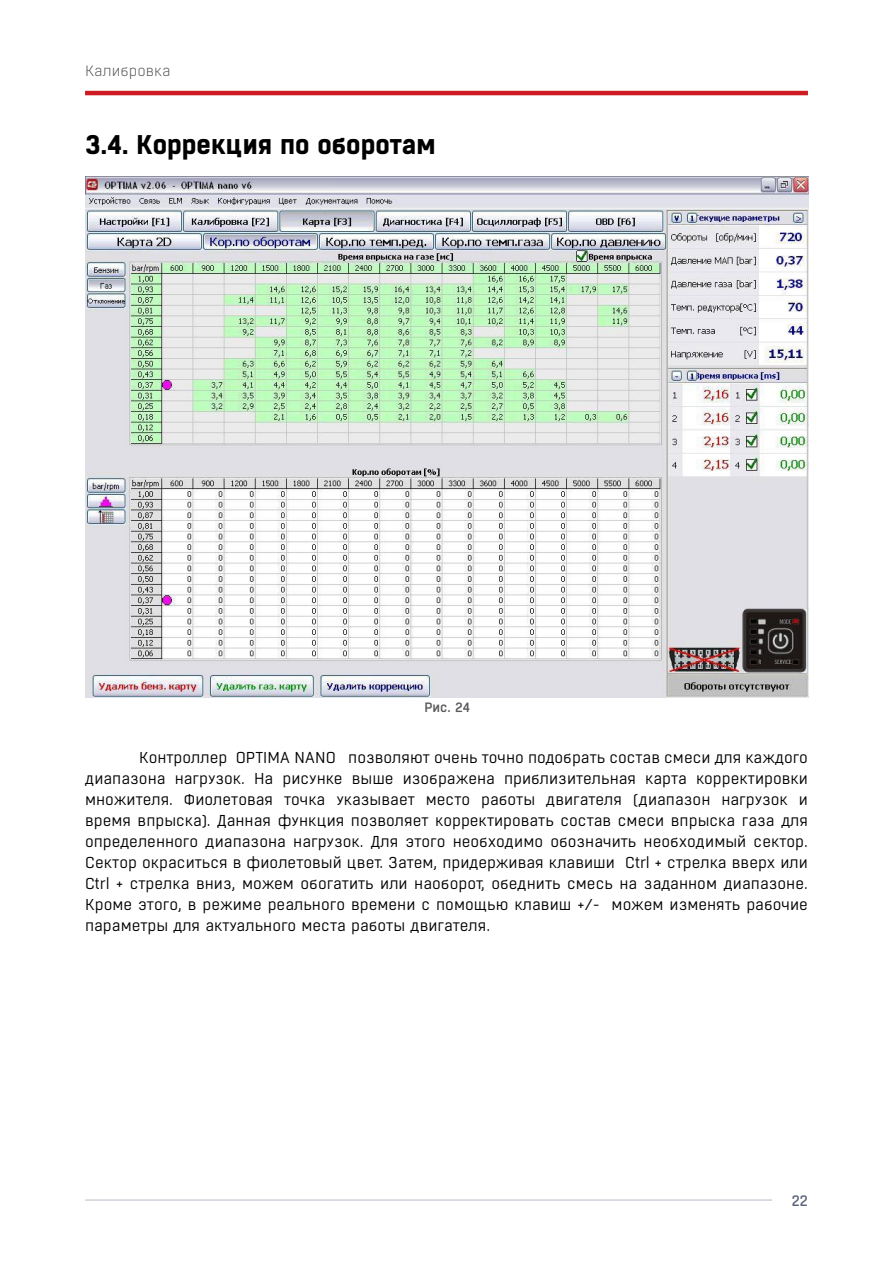
<style>
.page{position:relative;width:893px;height:1263px;background:#fff}
.page>*{position:absolute;margin:0;border:0;box-sizing:border-box;transform-origin:0 0}
.t1{font:700 27px "Boxed";color:#000}
.t2{font:600 16.5px "Rajdhani";color:#5b647a}
.t3{font:15.75px/21px "Boxed";color:#000;text-align:justify}
.t4{font:300 15px "Boxed";color:#58595b}
.t5{font:500 13.5px "Boxed";color:#58595b}
</style>
<div class="page">
<hr style="left:85px;top:91px;width:723px;height:4px;background:#ce1b22">
<hr style="left:85px;top:1199px;width:687px;height:2px;background:#d1d2da">
<img style="left:86px;top:176px;width:722px;height:521px">
<p class="t4" style="left:85px;top:62px;width:87px">Калибровка</p>
<h1 class="t1" style="left:85px;top:127px;width:352px">3.4. Коррекция по оборотам</h1>
<p class="t5" style="left:424px;top:699px;width:47px">Рис. 24</p>
<p class="t3" style="left:85px;top:747px;width:724px;text-indent:54px">Контроллер OPTIMA NANO позволяют очень точно подобрать состав смеси для каждого диапазона нагрузок. На рисунке выше изображена приблизительная карта корректировки множителя. Фиолетовая точка указывает место работы двигателя (диапазон нагрузок и время впрыска). Данная функция позволяет корректировать состав смеси впрыска газа для определенного диапазона нагрузок. Для этого необходимо обозначить необходимый сектор.<br>Сектор окраситься в фиолетовый цвет. Затем, придерживая клавиши Ctrl + стрелка вверх или Ctrl + стрелка вниз, можем обогатить или наоборот, обеднить смесь на заданном диапазоне.<br>Кроме этого, в режиме реального времени с помощью клавиш +/- можем изменять рабочие параметры для актуального места работы двигателя.</p>
<p class="t2" style="left:792px;top:1190px;width:18px">22</p>
</div>
